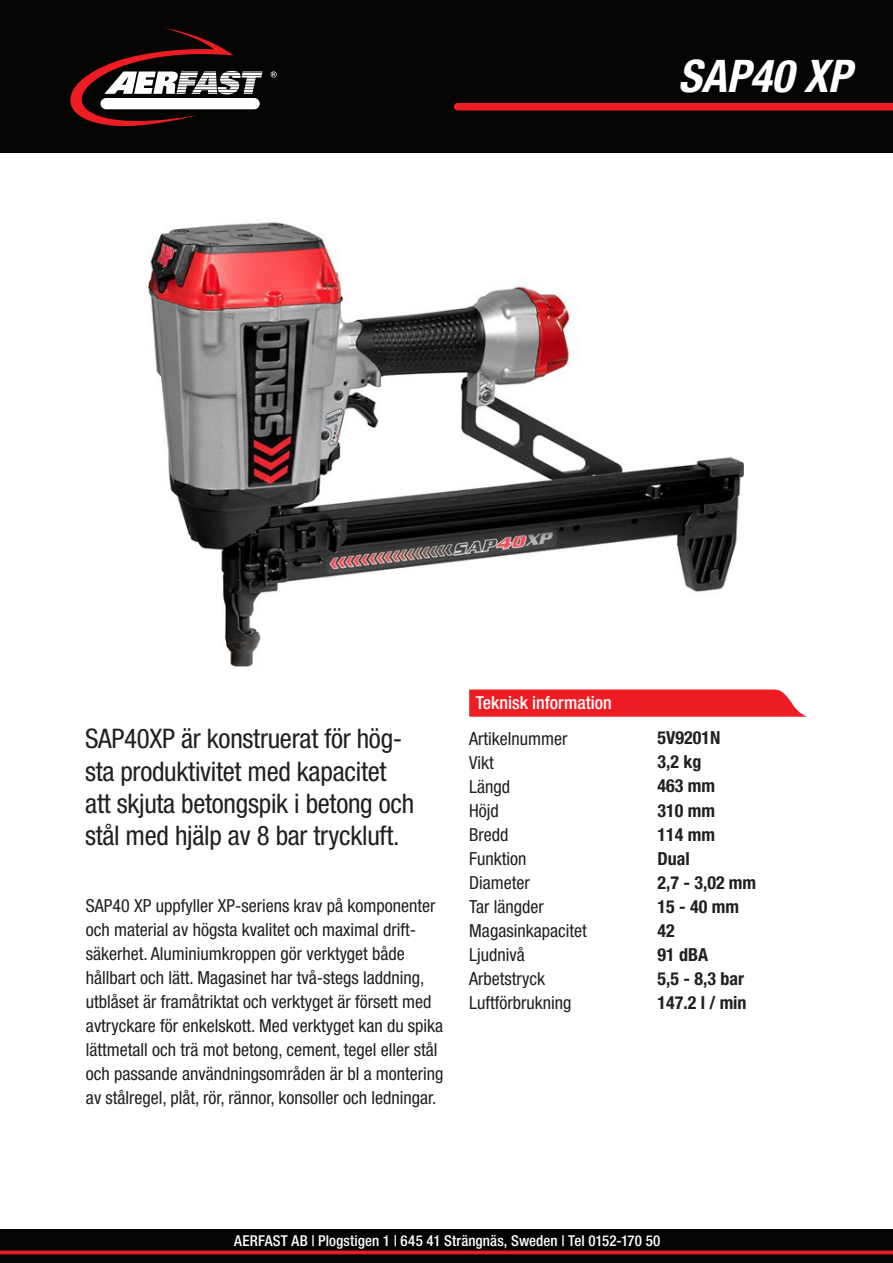
<style>
.page{position:relative;width:893px;height:1263px;background:#fff}
.page>*{position:absolute;margin:0;border:0;box-sizing:border-box;transform-origin:0 0}
.t1{font:italic 700 condensed 45px "Helvetica Neue";color:#fff}
.t2{font:condensed 27px/32.4px "Helvetica Neue";letter-spacing:-.01em;color:#231f20}
.t3{font:condensed 18px/24px "Helvetica Neue";color:#231f20}
.t4{font:700 condensed 18px "Helvetica Neue";color:#231f20}
.TechInfoHeader{font:500 condensed 18px "Helvetica Neue";color:#fff}
.t5{font:500 condensed 15px "Helvetica Neue";letter-spacing:.005em;color:#fff}
</style>
<div class="page">
<div style="left:0;top:1229px;width:893px;height:34px;background:#040503"></div>
<div style="left:0;top:0;width:893px;height:153px;background:#040503"></div>
<svg style="left:70px;top:27px;width:193px;height:100px"></svg>
<div style="left:101px;top:98px;width:159px;height:11px;background:#fff;border-radius:6px"></div>
<svg style="left:271px;top:71px;width:6px;height:7px"></svg>
<div style="left:458px;top:103px;width:435px;height:7px;background:#ee1d23"></div>
<svg style="left:0;top:1250px;width:893px;height:4px;background:#cb191e"></svg>
<img style="left:149px;top:222px;width:595px;height:445px">
<svg style="left:469px;top:689px;width:338px;height:28px;background:#ef2d32"></svg>
<h1 class="t1" style="left:678px;top:49px;width:175px">SAP40 XP</h1>
<p class="t2" style="left:85px;top:722px;width:331px">SAP40XP är konstruerat för hög&shy;sta produktivitet med kapacitet att skjuta betongspik i betong och stål med hjälp av 8 bar tryckluft.</p>
<p class="t3" style="left:86px;top:894px;width:359px">SAP40 XP uppfyller XP-seriens krav på komponenter och material av högsta kvalitet och maximal drift&shy;säkerhet. Aluminiumkroppen gör verktyget både hållbart och lätt. Magasinet har två-stegs laddning, utblåset är framåtriktat och verktyget är försett med avtryckare för enkelskott. Med verktyget kan du spika lättmetall och trä mot betong, cement, tegel eller stål och passande användningsområden är bl a montering av stålregel, plåt, rör, rännor, konsoller och ledningar.</p>
<p class="TechInfoHeader" style="left:476px;top:692px;width:138px">Teknisk information</p>
<p class="t3" style="left:469px;top:726px;width:100px">Artikelnummer</p>
<p class="t4" style="left:657px;top:727px;width:64px">5V9201N</p>
<p class="t3" style="left:469px;top:750px;width:26px">Vikt</p>
<p class="t4" style="left:657px;top:751px;width:45px">3,2 kg</p>
<p class="t3" style="left:469px;top:774px;width:42px">Längd</p>
<p class="t4" style="left:657px;top:775px;width:59px">463 mm</p>
<p class="t3" style="left:469px;top:798px;width:31px">Höjd</p>
<p class="t4" style="left:657px;top:799px;width:59px">310 mm</p>
<p class="t3" style="left:469px;top:822px;width:41px">Bredd</p>
<p class="t4" style="left:657px;top:823px;width:59px">114 mm</p>
<p class="t3" style="left:469px;top:846px;width:59px">Funktion</p>
<p class="t4" style="left:657px;top:847px;width:34px">Dual</p>
<p class="t3" style="left:469px;top:870px;width:62px">Diameter</p>
<p class="t4" style="left:657px;top:871px;width:100px">2,7 - 3,02 mm</p>
<p class="t3" style="left:469px;top:894px;width:76px">Tar längder</p>
<p class="t4" style="left:657px;top:895px;width:83px">15 - 40 mm</p>
<p class="t3" style="left:469px;top:918px;width:119px">Magasinkapacitet</p>
<p class="t4" style="left:657px;top:919px;width:19px">42</p>
<p class="t3" style="left:469px;top:942px;width:57px">Ljudnivå</p>
<p class="t4" style="left:657px;top:943px;width:52px">91 dBA</p>
<p class="t3" style="left:469px;top:966px;width:77px">Arbetstryck</p>
<p class="t4" style="left:657px;top:967px;width:88px">5,5 - 8,3 bar</p>
<p class="t3" style="left:469px;top:990px;width:104px">Luftförbrukning</p>
<p class="t4" style="left:657px;top:991px;width:91px">147.2 l / min</p>
<p class="t5" style="left:234px;top:1231px;width:428px">AERFAST AB | Plogstigen 1 | 645 41 Strängnäs, Sweden | Tel 0152-170 50</p>
</div>
